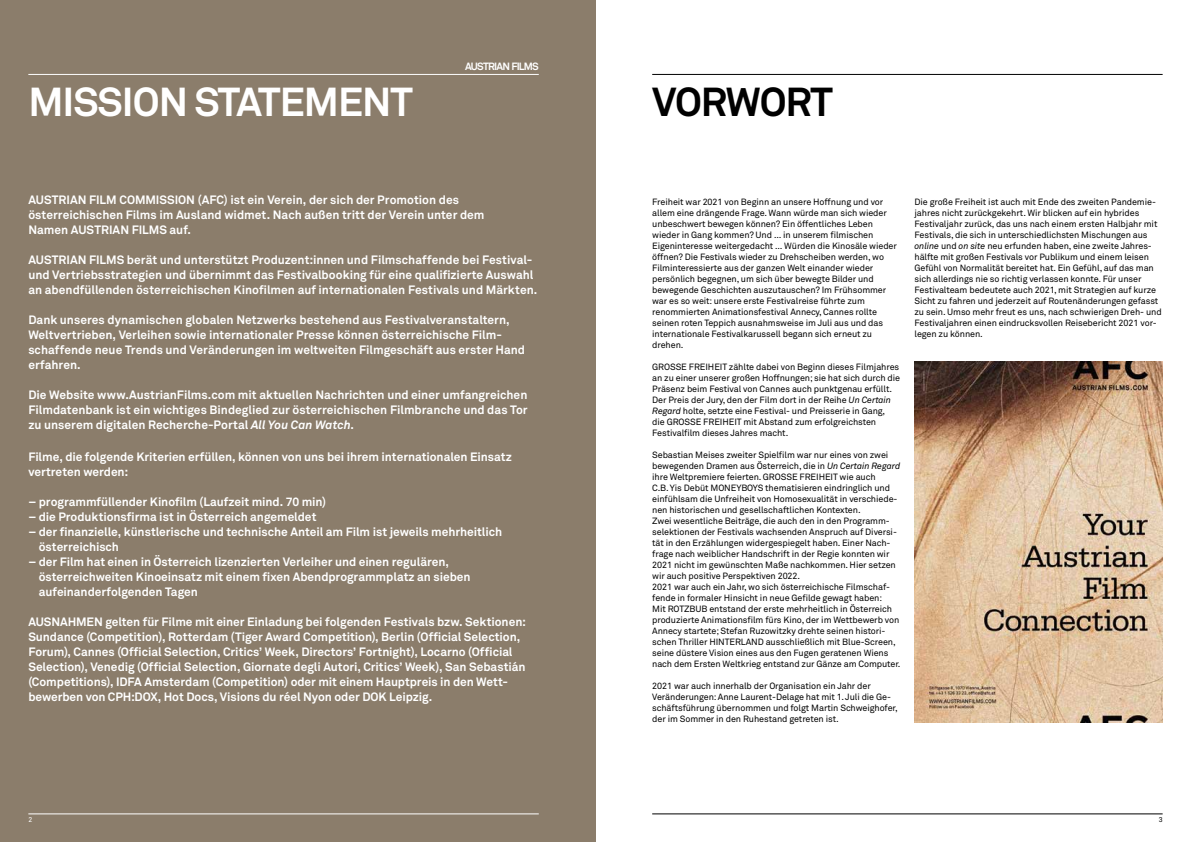
<style>
.page{position:relative;width:1191px;height:842px;background:#fff}
.page>*{position:absolute;margin:0;border:0;box-sizing:border-box;transform-origin:0 0}
.t1{font:700 40px "Akkurat";letter-spacing:-.025em;color:#fff}
.t2{font:700 40px "Akkurat";letter-spacing:-.03em;color:#000}
.t3{font:700 12px/15px "Akkurat";letter-spacing:-.005em;color:#fff}
.t4{font:700 10.4px "Akkurat";letter-spacing:-.075em;color:#fff}
.t5{font:9px/11px "Akkurat";letter-spacing:-.01em;color:#000}
.t6{font:7px "Akkurat";color:#fff}
.t7{font:7px "Akkurat";color:#000}
.s1{font-style:italic}
</style>
<div class="page">
<div style="left:0;top:0;width:595px;height:842px;background:#8b7d6b"></div>
<hr style="left:652px;top:814px;width:510px;height:1px;background:#000">
<hr style="left:28px;top:814px;width:511px;height:1px;background:#fff">
<hr style="left:652px;top:74px;width:510px;height:1px;background:#000">
<hr style="left:28px;top:74px;width:511px;height:1px;background:#fff">
<img style="left:914px;top:362px;width:248px;height:360px">
<p class="t4" style="left:465px;top:60px;width:75px">AUSTRIAN FILMS</p>
<h1 class="t1" style="left:28px;top:77px;width:386px">MISSION STATEMENT</h1>
<h1 class="t2" style="left:652px;top:77px;width:182px">VORWORT</h1>
<h2 class="t3" style="left:28px;top:192px;width:458px">AUSTRIAN FILM COMMISSION (AFC) ist ein Verein, der sich der Promotion des österreichischen Films im Ausland widmet. Nach außen tritt der Verein unter dem<br>Namen AUSTRIAN FILMS auf.</h2>
<p class="t3" style="left:28px;top:252px;width:510px">AUSTRIAN FILMS berät und unterstützt Produzent:innen und Filmschaffende bei Festival&shy;und Vertriebsstrategien und übernimmt das Festivalbooking für eine qualifizierte Auswahl an abendfüllenden österreichischen Kinofilmen auf internationalen Festivals und Märkten.</p>
<p class="t3" style="left:28px;top:312px;width:498px">Dank unseres dynamischen globalen Netzwerks bestehend aus Festivalveranstaltern, Weltvertrieben, Verleihen sowie internationaler Presse können österreichische Film&shy;schaffende neue Trends und Veränderungen im weltweiten Filmgeschäft aus erster Hand erfahren.</p>
<p class="t3" style="left:28px;top:387px;width:501px;text-align:justify">Die Website www.AustrianFilms.com mit aktuellen Nachrichten und einer umfangreichen Filmdatenbank ist ein wichtiges Bindeglied zur österreichischen Filmbranche und das Tor zu unserem digitalen Recherche-Portal <span class="s1">All You Can Watch</span>.</p>
<h2 class="t3" style="left:28px;top:449px;width:485px">Filme, die folgende Kriterien erfüllen, können von uns bei ihrem internationalen Einsatz vertreten werden:</h2>
<h2 class="t3" style="left:28px;top:494px;width:299px">– programmfüllender Kinofilm (Laufzeit mind. 70 min)</h2>
<h2 class="t3" style="left:28px;top:509px;width:290px">– die Produktionsfirma ist in Österreich angemeldet</h2>
<h2 class="t3" style="left:39px;top:524px;width:465px;text-indent:-10px">– der finanzielle, künstlerische und technische Anteil am Film ist jeweils mehrheitlich österreichisch</h2>
<h2 class="t3" style="left:39px;top:554px;width:433px;text-indent:-10px">– der Film hat einen in Österreich lizenzierten Verleiher und einen regulären, österreichweiten Kinoeinsatz mit einem fixen Abendprogrammplatz an sieben aufeinanderfolgenden Tagen</h2>
<p class="t3" style="left:28px;top:614px;width:499px">AUSNAHMEN gelten für Filme mit einer Einladung bei folgenden Festivals bzw. Sektionen:<br>Sundance (Competition), Rotterdam (Tiger Award Competition), Berlin (Official Selection, Forum), Cannes (Official Selection, Critics’ Week, Directors’ Fortnight), Locarno (Official Selection), Venedig (Official Selection, Giornate degli Autori, Critics’ Week), San Sebastián (Competitions), IDFA Amsterdam (Competition) oder mit einem Hauptpreis in den Wett&shy;bewerben von CPH:DOX, Hot Docs, Visions du réel Nyon oder DOK Leipzig.</p>
<p class="t5" style="left:652px;top:197px;width:246px">Freiheit war 2021 von Beginn an unsere Hoffnung und vor allem eine drängende Frage. Wann würde man sich wieder unbeschwert bewegen können? Ein öffentliches Leben wieder in Gang kommen? Und … in unserem filmischen Eigeninteresse weitergedacht … Würden die Kinosäle wieder öffnen? Die Festivals wieder zu Drehscheiben werden, wo Filminteressierte aus der ganzen Welt einander wieder persönlich begegnen, um sich über bewegte Bilder und bewegende Geschichten auszutauschen? Im Frühsommer war es so weit: unsere erste Festivalreise führte zum renommierten Animationsfestival Annecy, Cannes rollte seinen roten Teppich ausnahmsweise im Juli aus und das internationale Festivalkarussell begann sich erneut zu drehen.</p>
<p class="t5" style="left:652px;top:362px;width:249px">GROSSE FREIHEIT zählte dabei von Beginn dieses Filmjahres an zu einer unserer großen Hoffnungen; sie hat sich durch die Präsenz beim Festival von Cannes auch punktgenau erfüllt.<br>Der Preis der Jury, den der Film dort in der Reihe <span class="s1">Un Certain Regard</span> holte, setzte eine Festival- und Preisserie in Gang,<br>die GROSSE FREIHEIT mit Abstand zum erfolgreichsten Festivalfilm dieses Jahres macht.</p>
<p class="t5" style="left:652px;top:450px;width:250px">Sebastian Meises zweiter Spielfilm war nur eines von zwei bewegenden Dramen aus Österreich, die in <span class="s1">Un Certain Regard </span>ihre Weltpremiere feierten. GROSSE FREIHEIT wie auch<br>C.B. Yis Debüt MONEYBOYS thematisieren eindringlich und einfühlsam die Unfreiheit von Homosexualität in verschiede&shy;nen historischen und gesellschaftlichen Kontexten.<br>Zwei wesentliche Beiträge, die auch den in den Programm&shy;selektionen der Festivals wachsenden Anspruch auf Diversi&shy;tät in den Erzählungen widergespiegelt haben. Einer Nach&shy;frage nach weiblicher Handschrift in der Regie konnten wir 2021 nicht im gewünschten Maße nachkommen. Hier setzen wir auch positive Perspektiven 2022.<br>2021 war auch ein Jahr, wo sich österreichische Filmschaf&shy;fende in formaler Hinsicht in neue Gefilde gewagt haben:<br>Mit ROTZBUB entstand der erste mehrheitlich in Österreich produzierte Animationsfilm fürs Kino, der im Wettbewerb von Annecy startete; Stefan Ruzowitzky drehte seinen histori&shy;schen Thriller HINTERLAND ausschließlich mit Blue-Screen, seine düstere Vision eines aus den Fugen geratenen Wiens nach dem Ersten Weltkrieg entstand zur Gänze am Computer.</p>
<p class="t5" style="left:652px;top:680px;width:247px">2021 war auch innerhalb der Organisation ein Jahr der Veränderungen: Anne Laurent-Delage hat mit 1. Juli die Ge&shy;schäftsführung übernommen und folgt Martin Schweighofer, der im Sommer in den Ruhestand getreten ist.</p>
<p class="t5" style="left:914px;top:196px;width:249px">Die große Freiheit ist auch mit Ende des zweiten Pandemie&shy;jahres nicht zurückgekehrt. Wir blicken auf ein hybrides Festivaljahr zurück, das uns nach einem ersten Halbjahr mit Festivals, die sich in unterschiedlichsten Mischungen aus <span class="s1">online</span> und <span class="s1">on site</span> neu erfunden haben, eine zweite Jahres&shy;hälfte mit großen Festivals vor Publikum und einem leisen Gefühl von Normalität bereitet hat. Ein Gefühl, auf das man sich allerdings nie so richtig verlassen konnte. Für unser Festivalteam bedeutete auch 2021, mit Strategien auf kurze Sicht zu fahren und jederzeit auf Routenänderungen gefasst zu sein. Umso mehr freut es uns, nach schwierigen Dreh- und Festivaljahren einen eindrucksvollen Reisebericht 2021 vor&shy;legen zu können.</p>
<p class="t6" style="left:28px;top:815px;width:5px">2</p>
<p class="t7" style="left:1158px;top:815px;width:5px">3</p>
</div>
